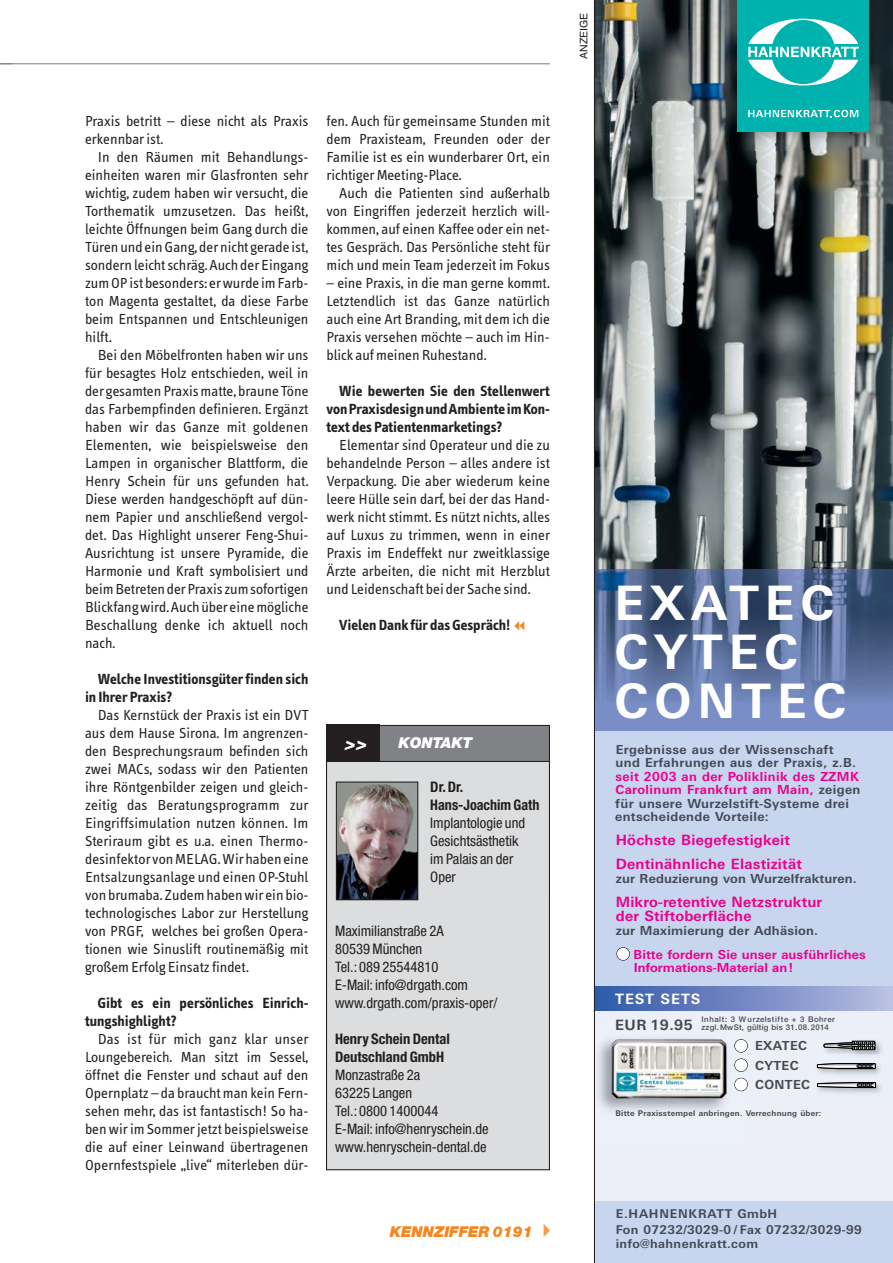
<style>
.page{position:relative;width:893px;height:1263px;background:#fff}
.page>*{position:absolute;margin:0;border:0;box-sizing:border-box;transform-origin:0 0}
.t1{font:700 47.55px/49.5px "Linotype Univers Basic";letter-spacing:.125em;color:#fff}
.t2{font:italic 900 expanded 18px "Helvetica Neue";color:#fff}
.t3{font:15px/18px "Info Text";color:#231f20;text-align:justify}
.t4{font:700 15px/18px "Info Text";color:#231f20}
.t5{font:italic 900 15px "Helvetica Neue";color:#f6861f}
.t6{font:italic 900 15px "Helvetica Neue";color:#fff}
.t7{font:condensed 14.55px/18px "Helvetica Neue";color:#231f20}
.t8{font:700 condensed 14.55px/18px "Helvetica Neue";color:#231f20}
.t9{font:700 condensed 14.55px/18px "Helvetica Neue";color:#231f20}
.t10{font:700 14.25px/24.2px "Linotype Univers Basic";letter-spacing:.02em;color:#ec008c}
.t11{font:700 14.25px "Linotype Univers Basic";letter-spacing:.06em;color:#fff}
.t12{font:700 14.25px "Linotype Univers Basic";letter-spacing:.03em;color:#444a55}
.t13{font:700 12.45px/13.5px "Linotype Univers Basic";letter-spacing:.03em;color:#444a55}
.t14{font:700 12.45px/13.5px "Linotype Univers Basic";letter-spacing:.01em;color:#ec008c}
.t15{font:700 12.45px "Linotype Univers Basic";letter-spacing:.01em;color:#444a55}
.t16{font:700 12.15px/16px "Linotype Univers Basic";letter-spacing:.03em;color:#444a55}
.t17{font:10.5px "Helvetica";color:#231f20}
.t18{font:700 7.8px "Linotype Univers Basic";letter-spacing:.03em;color:#444a55}
.t19{font:500 7.8px "Helvetica Neue";letter-spacing:.03em;color:#444a55}
.t20{font:500 7.8px "Helvetica Neue";letter-spacing:.075em;color:#444a55}
.s1{color:#f89b49}
.s2{color:#ec008c}
</style>
<div class="page">
<div style="left:327px;top:725px;width:222px;height:172px;background:#808285"></div>
<div style="left:327px;top:761px;width:222px;height:409px;background:#dcddde"></div>
<div style="left:326px;top:761px;width:224px;height:409px;border:1px solid #231f20"></div>
<div style="left:326px;top:725px;width:54px;height:37px;background:#231f20"></div>
<img style="left:338px;top:783px;width:78px;height:115px">
<div style="left:336px;top:781px;width:82px;height:119px;border:1px solid #231f20"></div>
<svg style="left:594px;top:0;width:299px;height:1263px;background:#8e9fad"></svg>
<hr style="left:0;top:63px;width:550px;height:1px;background:#808285">
<p class="t3" style="left:85px;top:113px;width:225px">Praxis betritt – diese nicht als Praxis erkennbar ist.</p>
<p class="t3" style="left:85px;top:149px;width:225px;text-indent:13px">In den Räumen mit Behandlungs - einheiten waren mir Glasfronten sehr wichtig, zudem haben wir versucht, die Torthematik umzusetzen. Das heißt, leichte Öffnungen beim Gang durch die Türen und ein Gang, der nicht gerade ist, sondern leicht schräg. Auch der Eingang zum OP ist besonders: er wurde im Farb&shy;ton Magenta gestaltet, da diese Farbe beim Entspannen und Entschleunigen hilft.</p>
<p class="t3" style="left:85px;top:347px;width:225px;text-indent:13px">Bei den Möbelfronten haben wir uns für besagtes Holz entschieden, weil in der gesamten Praxis matte, braune Töne das Farbempfinden definieren. Ergänzt haben wir das Ganze mit goldenen Elementen, wie beispielsweise den Lampen in organischer Blattform, die Henry Schein für uns gefunden hat.<br>Diese werden handgeschöpft auf dün&shy;nem Papier und anschließend vergol&shy;det. Das Highlight unserer Feng-Shui-Ausrichtung ist unsere Pyramide, die Harmonie und Kraft symbolisiert und beim Betreten der Praxis zum sofortigen Blickfang wird. Auch über eine mögliche Beschallung denke ich aktuell noch nach.</p>
<p class="t4" style="left:85px;top:672px;width:225px;text-indent:13px">Welche Investitionsgüter finden sich in Ihrer Praxis?</p>
<p class="t3" style="left:85px;top:707px;width:225px;text-indent:13px">Das Kernstück der Praxis ist ein DVT aus dem Hause Sirona. Im angrenzen&shy;den Besprechungsraum befinden sich zwei MACs, sodass wir den Patienten ihre Röntgenbilder zeigen und gleich&shy;zeitig das Beratungsprogramm zur Eingriffsimu lation nutzen können. Im Steriraum gibt es u.a. einen Thermo&shy;desinfektor von MELAG. Wir haben eine Entsalzungsanlage und einen OP-Stuhl von brumaba. Zudem haben wir ein bio&shy;technologisches Labor zur Herstellung von PRGF, welches bei großen Opera - tionen wie Sinuslift routinemäßig mit großem Erfolg Einsatz findet.</p>
<p class="t4" style="left:85px;top:996px;width:225px;text-indent:13px">Gibt es ein persönliches Einrich&shy;tungshighlight?</p>
<p class="t3" style="left:85px;top:1031px;width:225px;text-indent:13px">Das ist für mich ganz klar unser Loungebereich. Man sitzt im Sessel, öffnet die Fenster und schaut auf den Opernplatz – da braucht man kein Fern&shy;sehen mehr, das ist fantastisch! So ha&shy;ben wir im Sommer jetzt beispielsweise die auf einer Leinwand übertragenen Opernfestspiele „live“ miterleben dür-</p>
<p class="t3" style="left:326px;top:113px;width:225px">fen. Auch für gemeinsame Stunden mit dem Praxisteam, Freunden oder der Familie ist es ein wunderbarer Ort, ein richtiger Meeting-Place.</p>
<p class="t3" style="left:326px;top:185px;width:225px;text-indent:13px">Auch die Patienten sind außerhalb von Eingriffen jederzeit herzlich will&shy;kommen, auf einen Kaffee oder ein net&shy;tes Gespräch. Das Persönliche steht für mich und mein Team jederzeit im Fokus</p>
<p class="t3" style="left:326px;top:275px;width:225px">– eine Praxis, in die man gerne kommt.<br>Letztendlich ist das Ganze natürlich auch eine Art Branding, mit dem ich die Praxis versehen möchte – auch im Hin&shy;blick auf meinen Ruhestand.</p>
<p class="t4" style="left:326px;top:384px;width:225px;text-align:justify;text-indent:13px">Wie bewerten Sie den Stellenwert von Praxisdesign und Ambiente im Kon&shy;text des Patientenmarketings?</p>
<p class="t3" style="left:326px;top:437px;width:225px;text-indent:13px">Elementar sind Operateur und die zu behandelnde Person – alles andere ist Verpackung. Die aber wiederum keine leere Hülle sein darf, bei der das Hand&shy;werk nicht stimmt. Es nützt nichts, alles auf Luxus zu trimmen, wenn in einer Praxis im Endeffekt nur zweitklassige Ärzte arbeiten, die nicht mit Herzblut und Leidenschaft bei der Sache sind.</p>
<p class="t4" style="left:339px;top:618px;width:173px">Vielen Dank für das Gespräch!</p>
<p class="t2" style="left:344px;top:735px;width:27px">&gt;&gt;</p>
<p class="t6" style="left:398px;top:737px;width:76px">KONTAKT</p>
<p class="t9" style="left:430px;top:779px;width:111px">Dr. Dr.<br>Hans-Joachim Gath</p>
<p class="t7" style="left:430px;top:816px;width:96px">Implantologie und<br>Gesichtsästhetik im Palais an der<br>Oper</p>
<p class="t7" style="left:335px;top:924px;width:164px">Maximilianstraße 2A<br>80539 München<br>Tel.: 089 25544810<br>E-Mail: info@drgath.com www.drgath.com/praxis-oper/</p>
<p class="t8" style="left:335px;top:1030px;width:116px">Henry Schein Dental<br>Deutschland GmbH</p>
<p class="t7" style="left:335px;top:1068px;width:155px">Monzastraße 2a<br>63225 Langen<br>Tel.: 0800 1400044<br>E-Mail: info@henryschein.de www.henryschein-dental.de</p>
<p class="t5" style="left:390px;top:1227px;width:168px">KENNZIFFER 0191 <span class="s1">✔</span></p>
<p class="t17" style="left:578px;top:59px;width:48px;rotate:-90deg">ANZEIGE</p>
<h1 class="t1" style="left:614px;top:580px;width:234px">EXATEC<br>CYTEC<br>CONTEC</h1>
<p class="t13" style="left:616px;top:743px;width:242px">Ergebnisse aus der Wissenschaft und Erfahrungen aus der Praxis, z.B.</p>
<p class="t13" style="left:615px;top:770px;width:247px"><span class="s2">seit 2003 an der Poliklinik des ZZMK Carolinum Frankfurt am Main,</span> zeigen für unsere Wurzelstift-Systeme drei entscheidende Vorteile:</p>
<p class="t10" style="left:616px;top:829px;width:188px">Höchste Biegefestigkeit<br>Dentinähnliche Elastizität</p>
<p class="t15" style="left:616px;top:872px;width:242px">zur Reduzierung von Wurzelfrakturen.</p>
<p class="t10" style="left:616px;top:896px;width:208px;line-height:14.2px">Mikro-retentive Netz struktur der Stiftoberfläche</p>
<p class="t13" style="left:616px;top:924px;width:204px">zur Maximierung der Adhäsion.</p>
<p class="t14" style="left:633px;top:948px;width:234px">Bitte fordern Sie unser aus führliches<br>Informations-Material an!</p>
<p class="t11" style="left:615px;top:991px;width:87px">TEST SETS</p>
<p class="t20" style="left:701px;top:1014px;width:135px">Inhalt: 3 Wurzelstifte + 3 Bohrer</p>
<p class="t12" style="left:615px;top:1017px;width:79px">EUR 19 95</p>
<p class="t12" style="left:669px;top:1017px;width:6px">.</p>
<p class="t19" style="left:701px;top:1022px;width:129px">zzgl.MwSt, gültig bis 31.08.2014</p>
<p class="t13" style="left:755px;top:1037px;width:57px;line-height:19.6px">EXATEC<br>CYTEC<br>CONTEC</p>
<p class="t18" style="left:615px;top:1109px;width:207px">Bitte Praxisstempel anbringen. Verrechnung über:</p>
<p class="t16" style="left:616px;top:1206px;width:248px">E.HAHNENKRATT GmbH<br>Fon 07232/3029-0 / Fax 07232/3029-99</p>
<p class="t16" style="left:616px;top:1237px;width:144px">info@hahnenkratt.com</p>
</div>
